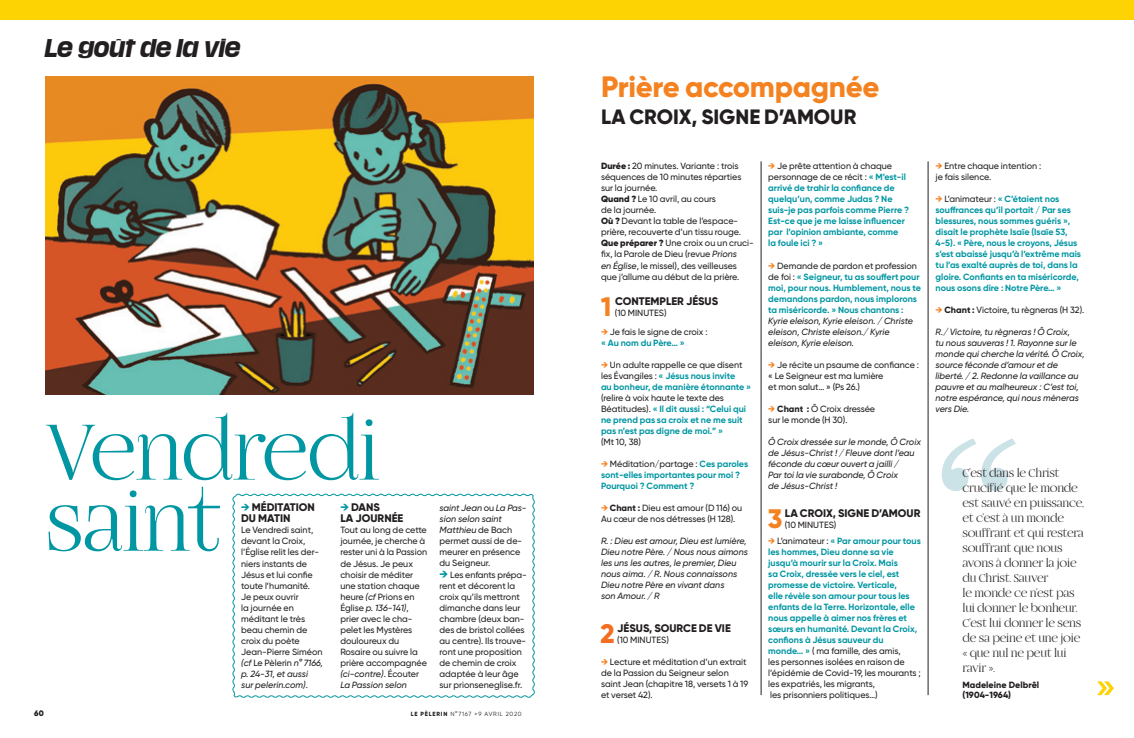
<style>
.page{position:relative;width:1134px;height:738px;background:#fff}
.page>*{position:absolute;margin:0;border:0;box-sizing:border-box;transform-origin:0 0}
.t1{font:91.4px/71px "Fogtwo No 5";letter-spacing:-.02em;color:#0096a2}
.t2{font:800 29.4px "Gilroy";letter-spacing:-.01em;color:#f58220}
.t3{font:800 26.7px "Gilroy";color:#f58220}
.t4{font:800 26.7px "Gilroy";color:#f36e21}
.t5{font:italic 700 22px "Media Sans";letter-spacing:.02em;color:#231f20}
.t6{font:800 20.7px "Gilroy";color:#231f20}
.t7{font:13px/15px "Fogtwo No 5";letter-spacing:-.02em;color:#231f20}
.t8{font:800 11px/11px "Gilroy";color:#231f20}
.t9{font:500 9px/11px "Gilroy";color:#231f20}
.t10{font:700 9px/11px "Gilroy";color:#0096a2}
.t11{font:italic 500 9px/11px "Gilroy";color:#231f20}
.t12{font:800 9px/10px "Gilroy";color:#231f20}
.t13{font:900 8px "Gilroy";color:#231f20}
.t14{font:6px "Gilroy";letter-spacing:.115em;color:#231f20}
.s1{color:#0096a2}
.s2{font-style:italic}
.s3{font-weight:800;font-size:11px;color:#0096a2}
.s4{font-weight:800}
.s5{font-weight:900}
.s6{font-weight:800;color:#f58220}
.s7{font-weight:700;color:#0096a2}
.s8{font-weight:500;color:#231f20}
</style>
<div class="page">
<div style="left:0;top:0;width:1134px;height:20px;background:#fed304"></div>
<svg style="left:942px;top:438px;width:74px;height:52px"></svg>
<img style="left:45px;top:76px;width:488px;height:317px">
<svg style="left:232px;top:493px;width:303px;height:204px"></svg>
<hr style="left:761px;top:161px;width:1px;height:533px;background:#231f20">
<hr style="left:928px;top:161px;width:1px;height:533px;background:#231f20">
<svg style="left:1097px;top:681px;width:17px;height:13px"></svg>
<h3 class="t5" style="left:45px;top:35px;width:196px">Le goût de la vie</h3>
<h1 class="t1" style="left:45px;top:418px;width:336px">Vendredi saint</h1>
<p class="t8" style="left:241px;top:501px;width:75px"><span class="s1">→</span> MÉDITATION<br>DU MATIN</p>
<p class="t9" style="left:241px;top:524px;width:84px">Le Vendredi saint, devant la Croix, l’Église relit les der&shy;niers instants de<br>Jésus et lui confie toute l’humanité.<br>Je peux ouvrir<br>la journée en méditant le très beau chemin de croix du poète<br>Jean-Pierre Siméon <span class="s2">(cf</span> Le Pèlerin <span class="s2">n° 7166, p. 24-31, et aussi<br>sur pelerin.com)</span>.</p>
<p class="t8" style="left:340px;top:501px;width:64px"><span class="s1">→</span> DANS<br>LA JOURNÉE</p>
<p class="t9" style="left:340px;top:524px;width:88px">Tout au long de cette journée, je cherche à rester uni à la Passion de Jésus. Je peux choisir de méditer une station chaque heure <span class="s2">(cf</span> Prions en<br>Église <span class="s2">p. 136-141)</span>, prier avec le cha&shy;pelet les M ystères douloureux du<br>Rosaire ou suivre la prière accompagnée <span class="s2">(ci-contre)</span>. Écouter<br><span class="s2">La Passion selon</span></p>
<p class="t9" style="left:440px;top:502px;width:88px"><span class="s2">saint Jean</span> ou <span class="s2">La Pas&shy;sion selon saint<br>Matthieu</span> de Bach permet aussi de de&shy;meurer en présence du Seigneur.</p>
<p class="t9" style="left:440px;top:568px;width:89px"><span class="s3">→</span> Les enfants prépa&shy;rent et décorent la croix qu’ils mettront dimanche dans leur chambre (deux ban&shy;des de bristol collées au centre). Ils trouve&shy;ront une proposition de chemin de croix adaptée à leur âge sur prionseneglise.fr.</p>
<p class="t13" style="left:34px;top:707px;width:11px">60</p>
<p class="t14" style="left:411px;top:709px;width:112px"><span class="s4">LE PÈLERIN</span> N°7167 &gt;9 AVRIL 2020</p>
<h2 class="t2" style="left:601px;top:68px;width:280px">PRIÈRE ACCOMPAGNÉE</h2>
<h3 class="t6" style="left:601px;top:103px;width:257px">LA CROIX, SIGNE D’AMOUR</h3>
<p class="t9" style="left:601px;top:160px;width:154px"><span class="s5">Durée :</span> 20 minutes. Variante : trois séquences de 10 minutes réparties sur la journée.<br><span class="s5">Quand ?</span> Le 10 avril, au cours<br>de la journée.<br><span class="s5">Où ?</span> Devant la table de l’espace&shy;prière, recouverte d’un tissu rouge.<br><span class="s5">Que préparer ?</span> Une croix ou un cruci&shy;fix, la Parole de Dieu (revue <span class="s2">Prions<br>en Église</span>, le missel), des veilleuses que j’allume au début de la prière.</p>
<h3 class="t3" style="left:601px;top:289px;width:12px">1</h3>
<p class="t8" style="left:615px;top:295px;width:37px">CONTEMPLE</p>
<p class="t8" style="left:677px;top:295px;width:43px">R JÉSUS</p>
<p class="t9" style="left:615px;top:307px;width:53px">(10 minutes)</p>
<p class="t9" style="left:601px;top:325px;width:108px"><span class="s6">→</span> Je fais le signe de croix : <span class="s7">« Au nom du Père… »</span></p>
<p class="t10" style="left:601px;top:358px;width:152px"><span class="s6">→</span> <span class="s8">Un adulte rappelle ce que disent les Évangiles :</span> « Jésus nous invite<br>au bonheur, de manière étonnante »</p>
<p class="t10" style="left:601px;top:391px;width:147px"><span class="s8">(relire à voix haute le texte des<br>Béatitudes).</span> « Il dit aussi : “Celui qui ne prend pas sa croix et ne me suit pas n’est pas digne de moi.” »</p>
<p class="t9" style="left:601px;top:435px;width:41px">(Mt 10, 38)</p>
<p class="t10" style="left:601px;top:457px;width:149px"><span class="s6">→</span> <span class="s8">Méditation/partage :</span> Ces paroles sont-elles importantes pour moi ?<br>Pourquoi ? Comment ?</p>
<p class="t9" style="left:601px;top:501px;width:143px"><span class="s6">→</span> <span class="s4">CHANT :</span> Dieu est amour (D 116) ou<br>Au cœur de nos détresses (H 128).</p>
<p class="t11" style="left:601px;top:534px;width:149px">R. : Dieu est amour, Dieu est lumière,<br>Dieu notre Père. / Nous nous aimons les uns les autres, le premier, Dieu nous aima. / R. Nous connaissons<br>Dieu notre Père en vivant dans<br>son Amour. / R</p>
<h3 class="t4" style="left:601px;top:616px;width:16px">2</h3>
<p class="t8" style="left:617px;top:622px;width:114px">JÉSUS, SOURCE DE VIE</p>
<p class="t9" style="left:617px;top:633px;width:53px">(10 minutes)</p>
<p class="t9" style="left:601px;top:655px;width:149px"><span class="s6">→</span> Lecture et méditation d’un extrait de la Passion du Seigneur selon saint Jean (chapitre 18, versets 1 à 19 et verset 42).</p>
<p class="t10" style="left:768px;top:160px;width:142px"><span class="s6">→</span> <span class="s8">Je prête attention à chaque personnage de ce récit :</span> « M’est-il arrivé de trahir la confiance de quelqu’un, comme Judas ? Ne suis-je pas parfois comme Pierre ?<br>Est-ce que je me laisse influencer par l’opinion ambiante, comme<br>la foule ici ? »</p>
<p class="t10" style="left:768px;top:259px;width:154px"><span class="s6">→</span> <span class="s8">Demande de pardon et profession de foi :</span> « Seigneur, tu as souffert pour moi, pour nous. Humblement, nous te demandons pardon, nous implorons ta miséricorde. » Nous chantons :</p>
<p class="t11" style="left:768px;top:314px;width:146px">Kyrie eleison, Kyrie eleison. / Christe eleison, Christe eleison./ Kyrie eleison, Kyrie eleison.</p>
<p class="t9" style="left:768px;top:358px;width:152px"><span class="s6">→</span> Je récite un psaume de confiance : « Le Seigneur est ma lumière<br>et mon salut… » (Ps 26.)</p>
<p class="t9" style="left:768px;top:402px;width:108px"><span class="s6">→</span> <span class="s4">CHANT :</span> Ô Croix dressée sur le monde (H 30).</p>
<p class="t11" style="left:768px;top:435px;width:154px">Ô Croix dressée sur le monde, Ô Croix de Jésus-Christ ! / Fleuve dont l’eau féconde du cœur ouvert a jailli /<br>Par toi la vie surabonde, Ô Croix<br>de Jésus-Christ !</p>
<h3 class="t3" style="left:768px;top:501px;width:16px">3</h3>
<p class="t8" style="left:785px;top:507px;width:137px">LA CROIX, SIGNE D’AMOUR</p>
<p class="t9" style="left:785px;top:519px;width:53px">(10 minutes)</p>
<p class="t10" style="left:768px;top:534px;width:154px"><span class="s6">→</span> <span class="s8">L’animateur :</span> « Par amour pour tous les hommes, Dieu donne sa vie jusqu’à mourir sur la Croix. Mais<br>sa Croix, dressée vers le ciel, est promesse de victoire. Verticale,<br>elle révèle son amour pour tous les enfants de la Terre. Horizontale, elle nous appelle à aimer nos frères et sœurs en humanité. Devant la Croix, confions à Jésus sauveur du monde… » <span class="s8">( ma famille, des amis,<br>les personnes isolées en raison de l’épidémie de Covid-19, les mourants ; les expatriés, les migrants,<br>les prisonniers politiques…)</span></p>
<p class="t9" style="left:935px;top:160px;width:107px"><span class="s6">→</span> Entre chaque intention : je fais silence.</p>
<p class="t10" style="left:935px;top:193px;width:147px"><span class="s6">→</span> <span class="s8">L’animateur :</span> « C’étaient nos souffrances qu’il portait / Par ses blessures, nous sommes guéris », disait le prophète Isaïe (Isaïe 53, 4-5). « Père, nous le croyons, Jésus s’est abaissé jusqu’à l’extrême mais tu l’as exalté auprès de toi, dans la gloire. Confiants en ta miséricorde, nous osons dire : Notre Père… »</p>
<p class="t9" style="left:935px;top:303px;width:150px"><span class="s6">→</span> <span class="s4">CHANT :</span> Victoire, tu règneras (H 32).</p>
<p class="t11" style="left:935px;top:325px;width:151px">R./ Victoire, tu règneras ! Ô Croix,<br>tu nous sauveras ! 1. Rayonne sur le monde qui cherche la vérité. Ô Croix, source féconde d’amour et de liberté. / 2. Redonne la vaillance au pauvre et au malheureux : C’est toi, notre espérance, qui nous mèneras vers Die.</p>
<p class="t7" style="left:962px;top:465px;width:123px">C’est dans le Christ crucifié que le monde est sauvé en puissance, et c’est à un monde souffrant et qui restera souffrant que nous avons à donner la joie du Christ. Sauver<br>le monde ce n’est pas lui donner le bonheur.<br>C’est lui donner le sens de sa peine et une joie « que nul ne peut lui ravir ».</p>
<p class="t12" style="left:962px;top:679px;width:78px">MADELEINE DELBRÊL (1904-1964)</p>
</div>
